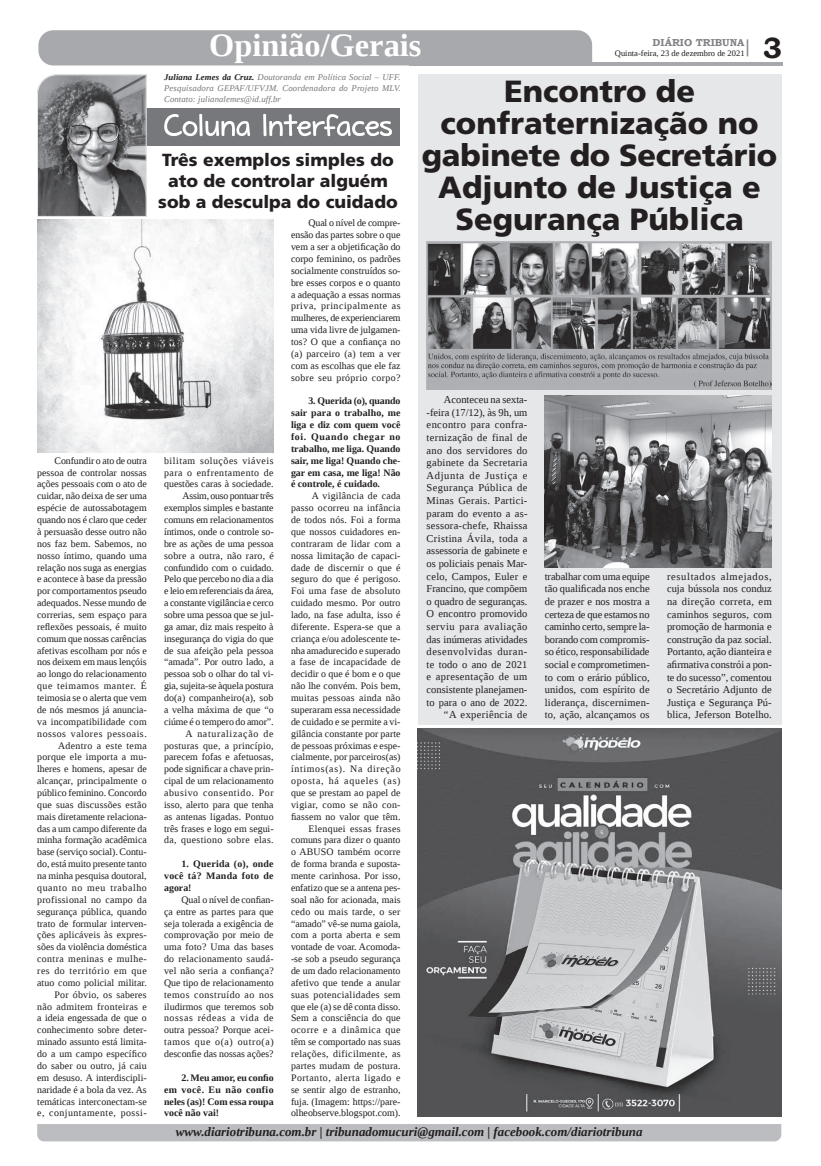
<style>
.page{position:relative;width:821px;height:1166px;background:#fff}
.page>*{position:absolute;margin:0;border:0;box-sizing:border-box;transform-origin:0 0}
.t1{font:700 32.38px "Liberation Serif";color:#fff}
.t2{font:900 30.62px/31.9px "Frutiger LT Std";color:#231f20;text-align:center}
.t3{font:700 29.31px "Bookman Old Style";color:#231f20}
.t4{font:900 17.5px/21px "Frutiger LT Std";color:#231f20;text-align:center}
.t5{font:italic 700 12.95px "Liberation Serif";color:#231f20}
.t6{font:10.5px/12.6px "Liberation Serif";letter-spacing:.015em;color:#231f20;text-align:justify}
.t7{font:700 10.06px "Bookman Old Style";color:#808285}
.t8{font:9.89px/11.9px "Liberation Serif";letter-spacing:.005em;color:#231f20;text-align:right}
.t9{font:700 9.89px/11.9px "Liberation Serif";color:#231f20;text-align:justify}
.t10{font:italic 8.75px/10.5px "Liberation Serif";letter-spacing:.01em;color:#76787b;text-align:justify}
.t11{font:8.4px "Liberation Serif";color:#231f20}
.s1{font-weight:700;color:#231f20}
</style>
<div class="page">
<hr style="left:409px;top:62px;width:374px;height:3px;background:#a8a9ad">
<div style="left:38px;top:30px;width:554px;height:35px;background:#a8a9ad"></div>
<svg style="left:747px;top:39px;width:1px;height:17px"></svg>
<div style="left:37px;top:1124px;width:744px;height:17px;background:#bcbdc0"></div>
<div style="left:418px;top:74px;width:363px;height:650px;background:#e6e7e9"></div>
<div style="left:146px;top:108px;width:254px;height:38px;background:#76787b"></div>
<svg style="left:37px;top:74px;width:110px;height:143px;background:#828386"></svg>
<svg style="left:164px;top:114px;width:228px;height:22px"></svg>
<img style="left:37px;top:220px;width:237px;height:233px">
<img style="left:545px;top:396px;width:227px;height:172px">
<img style="left:427px;top:242px;width:345px;height:147px">
<img style="left:418px;top:728px;width:363px;height:388px">
<h1 class="t1" style="left:209px;top:24px;width:214px">Opinião/Gerais</h1>
<p class="t7" style="left:653px;top:35px;width:93px">DIÁRIO TRIBUNA</p>
<p class="t11" style="left:615px;top:48px;width:131px">Quinta-feira, 23 de dezembro de 2021</p>
<h3 class="t3" style="left:763px;top:27px;width:21px">3</h3>
<p class="t10" style="left:164px;top:72px;width:238px"><span class="s1">Juliana Lemes da Cruz.</span> Doutoranda em Política Social – UFF.<br>Pesquisadora GEPAF/UFVJM. Coordenadora do Projeto MLV.<br>Contato: julianalemes@id.uff.br</p>
<h3 class="t4" style="left:158px;top:149px;width:241px">Três exemplos simples do ato de controlar alguém sob a desculpa do cuidado</h3>
<p class="t8" style="left:37px;top:454px;width:111px">Confundir o ato de outra pessoa de controlar nossas ações pessoais com o ato de cuidar, não deixa de ser uma espécie de autossabotagem quando nos é claro que ceder à persuasão desse outro não nos faz bem. Sabemos, no nosso íntimo, quando uma relação nos suga as energias e acontece à base da pressão por comportamentos pseudo adequados. Nesse mundo de correrias, sem espaço para reflexões pessoais, é muito comum que nossas carências afetivas escolham por nós e nos deixem em maus lençóis ao longo do relacionamento que teimamos manter. É teimosia se o alerta que vem de nós mesmos já anuncia&shy;va incompatibilidade com nossos valores pessoais.<br>Adentro a este tema porque ele importa a mu&shy;lheres e homens, apesar de alcançar, principalmente o público feminino. Concordo que suas discussões estão mais diretamente relaciona&shy;das a um campo diferente da minha formação acadêmica base (serviço social). Contu&shy;do, está muito presente tanto na minha pesquisa doutoral, quanto no meu trabalho profissional no campo da segurança pública, quando trato de formular interven&shy;ções aplicáveis às expres&shy;sões da violência doméstica contra meninas e mulhe&shy;res do território em que atuo como policial militar.<br>Por óbvio, os saberes<br>não admitem fronteiras e a ideia engessada de que o conhecimento sobre deter&shy;minado assunto está limita&shy;do a um campo específico do saber ou outro, já caiu em desuso. A interdiscipli&shy;naridade é a bola da vez. As temáticas interconectam-se e, conjuntamente, possi-</p>
<p class="t8" style="left:164px;top:454px;width:111px">bilitam soluções viáveis para o enfrentamento de questões caras à sociedade.<br>Assim, ouso pontuar três exemplos simples e bastante comuns em relacionamentos íntimos, onde o controle so&shy;bre as ações de uma pessoa sobre a outra, não raro, é confundido com o cuidado.<br>Pelo que percebo no dia a dia e leio em referenciais da área, a constante vigilância e cerco sobre uma pessoa que se jul&shy;ga amar, diz mais respeito à insegurança do vigia do que de sua afeição pela pessoa “amada”. Por outro lado, a pessoa sob o olhar do tal vi&shy;gia, sujeita-se àquela postura do(a) companheiro(a), sob a velha máxima de que “o ciúme é o tempero do amor”.<br>A naturalização de posturas que, a princípio, parecem fofas e afetuosas, pode significar a chave prin&shy;cipal de um relacionamento abusivo consentido. Por isso, alerto para que tenha as antenas ligadas. Pontuo três frases e logo em segui&shy;da, questiono sobre elas.</p>
<p class="t9" style="left:164px;top:858px;width:111px;text-indent:17px">1. Querida (o), onde você tá? Manda foto de agora!</p>
<p class="t8" style="left:164px;top:893px;width:111px;text-align:justify;text-indent:17px">Qual o nível de confian&shy;ça entre as partes para que seja tolerada a exigência de comprovação por meio de uma foto? Uma das bases do relacionamento saudá&shy;vel não seria a confiança?<br>Que tipo de relacionamento temos construído ao nos iludirmos que teremos sob nossas rédeas a vida de outra pessoa? Porque acei&shy;tamos que o(a) outro(a) desconfie das nossas ações?</p>
<p class="t9" style="left:164px;top:1071px;width:111px;text-indent:17px">2. Meu amor, eu confio em você. Eu não confio neles (as)! Com essa roupa você não vai!</p>
<p class="t8" style="left:291px;top:217px;width:111px;text-align:justify;text-indent:17px">Qual o nível de compre&shy;ensão das partes sobre o que vem a ser a objetificação do corpo feminino, os padrões socialmente construídos so&shy;bre esses corpos e o quanto a adequação a essas normas priva, principalmente as mulheres, de experienciarem uma vida livre de julgamen&shy;tos? O que a confiança no (a) parceiro (a) tem a ver com as escolhas que ele faz sobre seu próprio corpo?</p>
<p class="t9" style="left:291px;top:395px;width:111px;text-indent:17px">3. Querida (o), quando sair para o trabalho, me liga e diz com quem você foi. Quando chegar no trabalho, me liga. Quando sair, me liga! Quando che&shy;gar em casa, me liga! Não é controle, é cuidado.</p>
<p class="t8" style="left:291px;top:490px;width:111px">A vigilância de cada passo ocorreu na infância de todos nós. Foi a forma que nossos cuidadores en&shy;contraram de lidar com a nossa limitação de capaci&shy;dade de discernir o que é seguro do que é perigoso.<br>Foi uma fase de absoluto cuidado mesmo. Por outro lado, na fase adulta, isso é diferente. Espera-se que a criança e/ou adolescente te&shy;nha amadurecido e superado a fase de incapacidade de decidir o que é bom e o que não lhe convém. Pois bem, muitas pessoas ainda não superaram essa necessidade de cuidado e se permite a vi&shy;gilância constante por parte de pessoas próximas e espe&shy;cialmente, por parceiros(as) íntimos(as). Na direção oposta, há aqueles (as) que se prestam ao papel de vigiar, como se não con&shy;fiassem no valor que têm.<br>Elenquei essas frases comuns para dizer o quanto o ABUSO também ocorre de forma branda e suposta&shy;mente carinhosa. Por isso, enfatizo que se a antena pes&shy;soal não for acionada, mais cedo ou mais tarde, o ser “amado” vê-se numa gaiola, com a porta aberta e sem vontade de voar. Acomoda--se sob a pseudo segurança de um dado relacionamento afetivo que tende a anular suas potencialidades sem que ele (a) se dê conta disso.<br>Sem a consciência do que ocorre e a dinâmica que têm se comportado nas suas relações, dificilmente, as partes mudam de postura.<br>Portanto, alerta ligado e se sentir algo de estranho, fuja. (Imagem: https://pare&shy;olheobserve.blogspot.com).</p>
<h2 class="t2" style="left:422px;top:75px;width:357px">Encontro de confraternização no gabinete do Secretário<br>Adjunto de Justiça e<br>Segurança Pública</h2>
<p class="t6" style="left:427px;top:393px;width:102px;text-align:right">Aconteceu na sexta--feira (17/12), às 9h, um encontro para confra&shy;ternização de final de ano dos servidores do gabinete da Secretaria<br>Adjunta de Justiça e<br>Segurança Pública de<br>Minas Gerais. Partici&shy;param do evento a as&shy;sessora-chefe, Rhaissa<br>Cristina Ávila, toda a assessoria de gabinete e os policiais penais Mar&shy;celo, Campos, Euler e<br>Francino, que compõem o quadro de seguranças.<br>O encontro promovido serviu para avaliação das inúmeras atividades desenvolvidas duran&shy;te todo o ano de 2021 e apresentação de um consistente planejamen&shy;to para o ano de 2022. “A experiência de</p>
<p class="t6" style="left:545px;top:570px;width:106px">trabalhar com uma equipe tão qualificada nos enche de prazer e nos mostra a certeza de que estamos no caminho certo, sempre la&shy;borando com compromis&shy;so ético, responsabilidade social e comprometimen&shy;to com o erário público, unidos, com espírito de liderança, discernimen&shy;to, ação, alcançamos os</p>
<p class="t6" style="left:667px;top:570px;width:106px">resultados almejados, cuja bússola nos conduz na direção correta, em caminhos seguros, com promoção de harmonia e construção da paz social.<br>Portanto, ação dianteira e afirmativa constrói a pon&shy;te do sucesso”, comentou o Secretário Adjunto de Justiça e Segurança Pú&shy;blica, Jeferson Botelho.</p>
<h3 class="t5" style="left:176px;top:1123px;width:468px">www.diariotribuna.com.br | tribunadomucuri@gmail.com | facebook.com/diariotribuna</h3>
</div>
